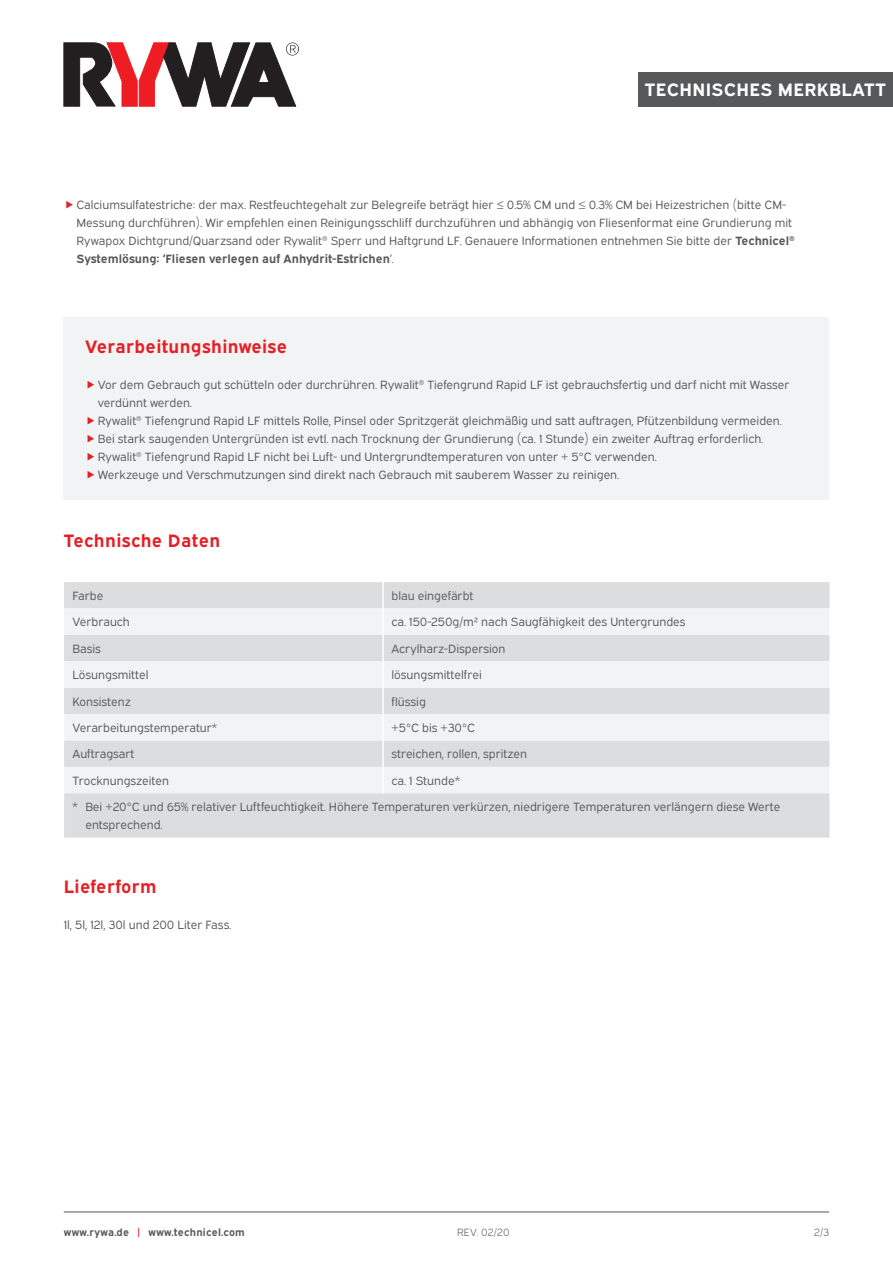
<style>
.page{position:relative;width:893px;height:1263px;background:#fff}
.page>*{position:absolute;margin:0;border:0;box-sizing:border-box;transform-origin:0 0}
.t1{font:700 18px "Expressway Rg";letter-spacing:.02em;color:#e41f25}
.t2{font:700 18px "Expressway Rg";letter-spacing:.02em;color:#fff}
.t3{font:12px/18px "Expressway Bk";color:#57585a}
.t4{font:700 12px "Expressway Rg";color:#57585a}
.t5{font:700 10.5px "Expressway Rg";letter-spacing:.02em;color:#57585a}
.t6{font:10.5px "Expressway Lt";letter-spacing:.02em;color:#57585a}
.s1{font-family:"Expressway Rg";font-weight:700}
.s2{font-family:"Expressway Bk";font-weight:400}
.s3{color:#e41f25}
</style>
<div class="page">
<div style="left:638px;top:72px;width:255px;height:34px;background:#57585a"></div>
<hr style="left:64px;top:1212px;width:765px;height:1px;background:#57585a">
<svg style="left:64px;top:43px;width:235px;height:63px"></svg>
<div style="left:64px;top:317px;width:765px;height:183px;background:#f2f3f4"></div>
<div style="left:64px;top:582px;width:765px;height:256px;background:#dcdddf"></div>
<svg style="left:64px;top:608px;width:765px;height:185px;fill:#f2f3f4"></svg>
<hr style="left:382px;top:582px;width:2px;height:26px;background:#fff">
<hr style="left:382px;top:608px;width:2px;height:27px;background:#fff">
<hr style="left:382px;top:635px;width:2px;height:26px;background:#fff">
<hr style="left:382px;top:661px;width:2px;height:27px;background:#fff">
<hr style="left:382px;top:688px;width:2px;height:26px;background:#fff">
<hr style="left:382px;top:714px;width:2px;height:26px;background:#fff">
<hr style="left:382px;top:740px;width:2px;height:27px;background:#fff">
<hr style="left:382px;top:767px;width:2px;height:26px;background:#fff">
<h1 class="t2" style="left:645px;top:76px;width:243px">TECHNISCHES MERKBLATT</h1>
<p class="t3" style="left:77px;top:195px;width:720px">Calciumsulfatestriche: der max. Restfeuchtegehalt zur Belegreife beträgt hier ≤ 0.5% CM und ≤ 0.3% CM bei Heizestrichen (bitte CM-<br>Messung durchführen). Wir empfehlen einen Reinigungsschliff durchzuführen und abhängig von Fliesenformat eine Grundierung mit<br>Rywapox Dichtgrund/Quarzsand oder Rywalit<sup>®</sup> Sperr und Haftgrund LF. Genauere Informationen entnehmen Sie bitte der <span class="s1">Technicel</span><sup>®</sup></p>
<p class="t4" style="left:77px;top:250px;width:319px">Systemlösung: ‘Fliesen verlegen auf Anhydrit-Estrichen<span class="s2">‘.</span></p>
<h1 class="t1" style="left:85px;top:332px;width:204px">Verarbeitungshinweise</h1>
<p class="t3" style="left:98px;top:374px;width:693px">Vor dem Gebrauch gut schütteln oder durchrühren. Rywalit<sup>®</sup> Tiefengrund Rapid LF ist gebrauchsfertig und darf nicht mit Wasser verdünnt werden.<br>Rywalit<sup>®</sup> Tiefengrund Rapid LF mittels Rolle, Pinsel oder Spritzgerät gleichmäßig und satt auftragen, Pfützenbildung vermeiden.<br>Bei stark saugenden Untergründen ist evtl. nach Trocknung der Grundierung (ca. 1 Stunde) ein zweiter Auftrag erforderlich.<br>Rywalit<sup>®</sup> Tiefengrund Rapid LF nicht bei Luft- und Untergrundtemperaturen von unter + 5°C verwenden.<br>Werkzeuge und Verschmutzungen sind direkt nach Gebrauch mit sauberem Wasser zu reinigen.</p>
<h1 class="t1" style="left:64px;top:527px;width:158px">Technische Daten</h1>
<p class="t3" style="left:73px;top:586px;width:32px">Farbe</p>
<p class="t3" style="left:391px;top:586px;width:83px">blau eingefärbt</p>
<p class="t3" style="left:73px;top:612px;width:59px">Verbrauch</p>
<p class="t3" style="left:391px;top:612px;width:296px">ca. 150-250g/m² nach Saugfähigkeit des Untergrundes</p>
<p class="t3" style="left:73px;top:638px;width:30px">Basis</p>
<p class="t3" style="left:391px;top:638px;width:115px">Acrylharz-Dispersion</p>
<p class="t3" style="left:73px;top:665px;width:77px">Lösungsmittel</p>
<p class="t3" style="left:391px;top:665px;width:92px">lösungsmittelfrei</p>
<p class="t3" style="left:73px;top:691px;width:60px">Konsistenz</p>
<p class="t3" style="left:391px;top:691px;width:36px">flüssig</p>
<p class="t3" style="left:73px;top:717px;width:146px">Verarbeitungstemperatur*</p>
<p class="t3" style="left:391px;top:717px;width:85px">+5°C bis +30°C</p>
<p class="t3" style="left:73px;top:744px;width:63px">Auftragsart</p>
<p class="t3" style="left:391px;top:744px;width:137px">streichen, rollen, spritzen</p>
<p class="t3" style="left:73px;top:770px;width:98px">Trocknungszeiten</p>
<p class="t3" style="left:73px;top:766px;width:709px;line-height:26.4px;text-align:center">ca. 1 Stunde*<br>* Bei +20°C und 65% relativer Luftfeuchtigkeit. Höhere Temperaturen verkürzen, niedrigere Temperaturen verlängern diese Werte</p>
<p class="t3" style="left:85px;top:815px;width:79px">entsprechend.</p>
<h1 class="t1" style="left:64px;top:873px;width:94px">Lieferform</h1>
<p class="t3" style="left:64px;top:915px;width:169px">1l, 5l, 12l, 30l und 200 Liter Fass.</p>
<p class="t5" style="left:64px;top:1223px;width:183px">www.rywa.de <span class="s3">|</span> www.technicel.com</p>
<p class="t6" style="left:457px;top:1224px;width:54px">REV. 02/20</p>
<p class="t6" style="left:814px;top:1224px;width:16px">2/3</p>
</div>
